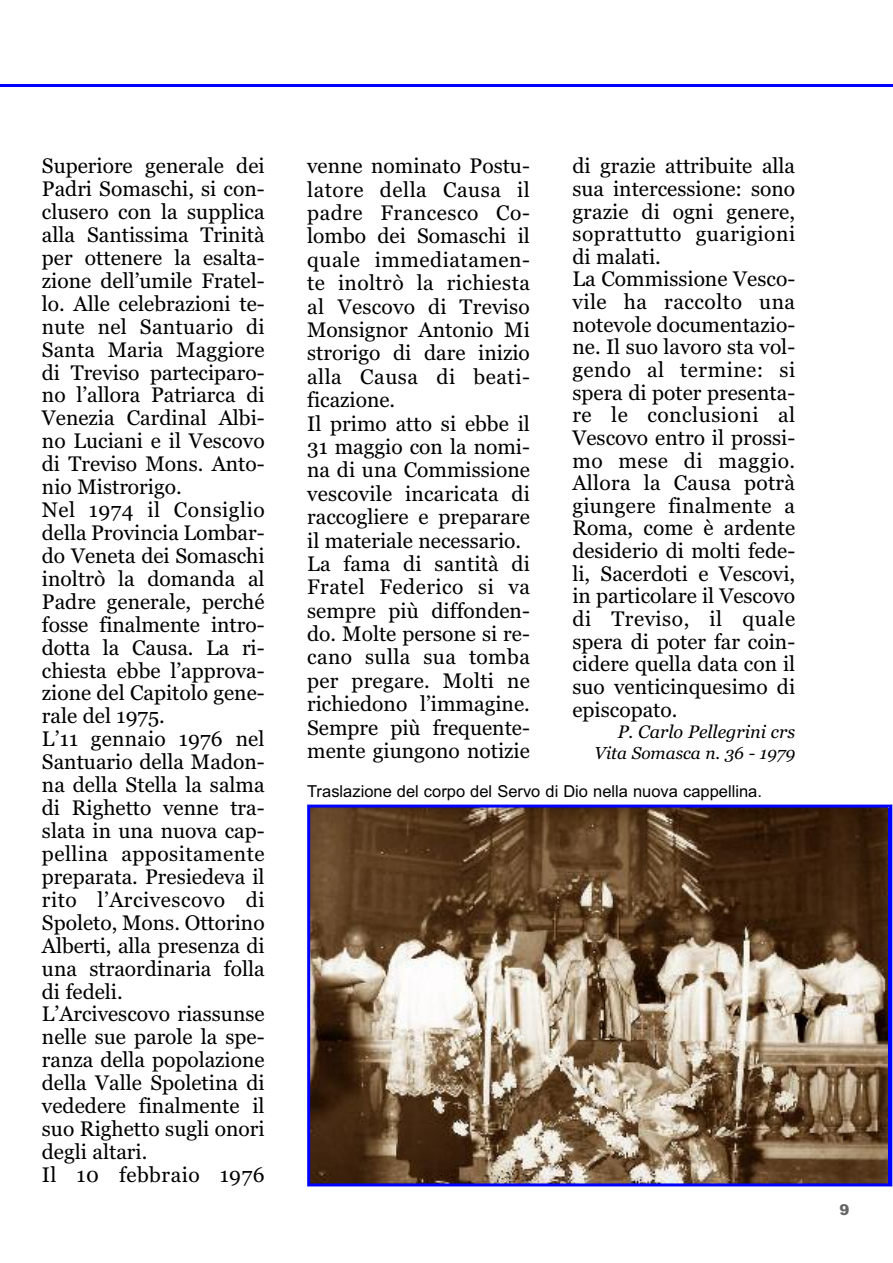
<style>
.page{position:relative;width:893px;height:1263px;background:#fff}
.page>*{position:absolute;margin:0;border:0;box-sizing:border-box;transform-origin:0 0}
.t1{font:21px/23px "Georgia";color:#000}
.t2{font:italic 18px "Georgia";color:#000}
.t3{font:italic 17.25px "Georgia";color:#000}
.t4{font:16.5px "Arial";color:#000}
.t5{font:900 15px "Arial";color:#666}
</style>
<div class="page">
<hr style="left:0;top:84px;width:893px;height:3px;background:#00f">
<img style="left:311px;top:808px;width:576px;height:374px">
<div style="left:307px;top:804px;width:585px;height:382px;border:3px solid #00f"></div>
<p class="t1" style="left:42px;top:154px;width:224px">Superiore generale dei<br>Padri Somaschi, si con&shy;clusero con la supplica alla Santissima Trinità per ottenere la esalta&shy;zione dell’umile Fratel&shy;lo. Alle celebrazioni te&shy;nute nel Santuario di<br>Santa Maria Maggiore di Treviso parteciparo&shy;no l’allora Patriarca di<br>Venezia Cardinal Albi&shy;no Luciani e il Vescovo di Treviso Mons. Anto&shy;nio Mistrorigo.<br>Nel 1974 il Consiglio della Provincia Lombar&shy;do Veneta dei Somaschi inoltrò la domanda al<br>Padre generale, perché fosse finalmente intro&shy;dotta la Causa. La ri&shy;chiesta ebbe l’approva&shy;zione del Capitolo gene&shy;rale del 1975.<br>L’11 gennaio 1976 nel<br>Santuario della Madon&shy;na della Stella la salma di Righetto venne tra&shy;slata in una nuova cap&shy;pellina appositamente preparata. Presiedeva il rito l’Arcivescovo di<br>Spoleto, Mons. Ottorino<br>Alberti, alla presenza di una straordinaria folla di fedeli.<br>L’Arcivescovo riassunse nelle sue parole la spe&shy;ranza della popolazione della Valle Spoletina di vededere finalmente il suo Righetto sugli onori degli altari.<br>Il 10 febbraio 1976</p>
<p class="t1" style="left:307px;top:154px;width:224px;line-height:23.4px">venne nominato Postu&shy;latore della Causa il padre Francesco Co&shy;lombo dei Somaschi il quale immediatamen&shy;te inoltrò la richiesta al Vescovo di Treviso<br>Monsignor Antonio Mi strorigo di dare inizio alla Causa di beati&shy;ficazione.<br>Il primo atto si ebbe il<br>31 maggio con la nomi&shy;na di una Commissione vescovile incaricata di raccogliere e preparare il materiale necessario.<br>La fama di santità di<br>Fratel Federico si va sempre più diffonden&shy;do. Molte persone si re&shy;cano sulla sua tomba per pregare. Molti ne richiedono l’immagine.<br>Sempre più frequente&shy;mente giungono notizie</p>
<p class="t1" style="left:572px;top:155px;width:224px">di grazie attribuite alla sua intercessione: sono grazie di ogni genere, soprattutto guarigioni di malati.<br>La Commissione Vesco&shy;vile ha raccolto una notevole documentazio&shy;ne. Il suo lavoro sta vol&shy;gendo al termine: si spera di poter presenta&shy;re le conclusioni al<br>Vescovo entro il prossi&shy;mo mese di maggio.<br>Allora la Causa potrà giungere finalmente a<br>Roma, come è ardente desiderio di molti fede&shy;li, Sacerdoti e Vescovi, in particolare il Vescovo di Treviso, il quale spera di poter far coin&shy;cidere quella data con il suo venticinquesimo di episcopato.</p>
<p class="t2" style="left:618px;top:721px;width:179px">P. Carlo Pellegrini crs</p>
<p class="t3" style="left:595px;top:743px;width:202px">Vita Somasca n. 36 - 1979</p>
<p class="t4" style="left:307px;top:782px;width:456px">Traslazione del corpo del Servo di Dio nella nuova cappellina.</p>
<p class="t5" style="left:839px;top:1201px;width:12px">9</p>
</div>
